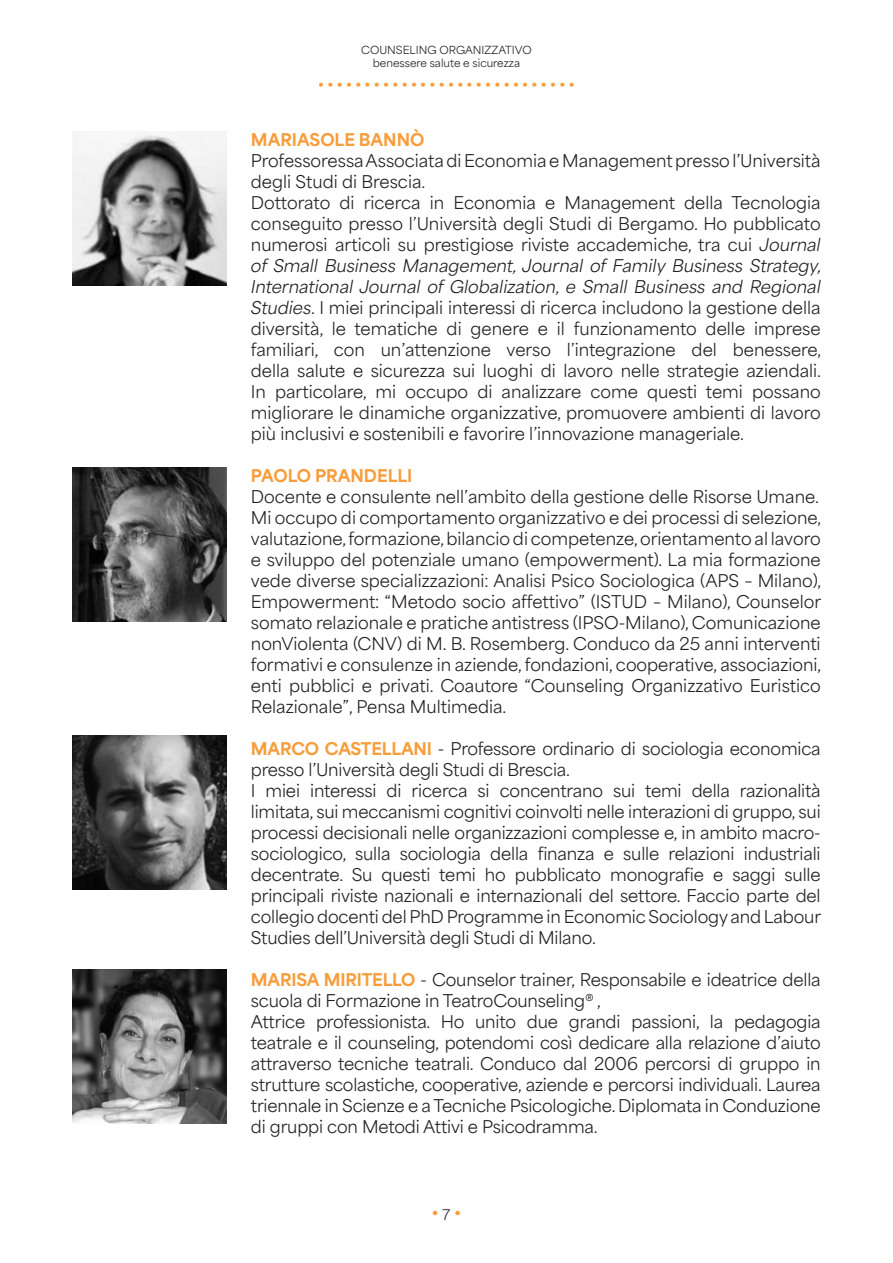
<style>
.page{position:relative;width:893px;height:1263px;background:#fff}
.page>*{position:absolute;margin:0;border:0;box-sizing:border-box;transform-origin:0 0}
.t1{font:16.5px/21px "Area Normal";letter-spacing:-.01em;color:#231f20;text-align:justify}
.t2{font:800 16.5px "Area Normal";color:#f89d3c}
.t3{font:800 15px "Area Normal";color:#f89d3c}
.t4{font:800 13.5px "Area Normal";color:#f89d3c}
.t5{font:10.5px/12.6px "Area Normal";color:#231f20;text-align:center}
.s1{font-style:italic}
.s2{font-weight:800;color:#f89d3c}
.s3{font-weight:400;font-size:13.5px;color:#231f20}
</style>
<div class="page">
<img style="left:72px;top:132px;width:154px;height:154px">
<img style="left:72px;top:736px;width:154px;height:154px">
<img style="left:72px;top:969px;width:154px;height:154px">
<img style="left:72px;top:468px;width:154px;height:154px">
<p class="t5" style="left:361px;top:42px;width:172px">COUNSELING ORGANIZZATIVO benessere salute e sicurezza</p>
<p class="t4" style="left:318px;top:74px;width:258px">• • • • • • • • • • • • • • • • • • • • • • • • • • • •</p>
<p class="t2" style="left:251px;top:124px;width:175px">MARIASOLE BANNÒ</p>
<p class="t1" style="left:251px;top:148px;width:571px">Professoressa Associata di Economia e Management presso l’Università degli Studi di Brescia.</p>
<p class="t1" style="left:251px;top:190px;width:572px">Dottorato di ricerca in Economia e Management della Tecnologia conseguito presso l’Università degli Studi di Bergamo. Ho pubblicato numerosi articoli su prestigiose riviste accademiche, tra cui <span class="s1">Journal of Small Business Management, Journal of Family Business Strategy, International Journal of Globalization, e Small Business and Regional Studies</span>. I miei principali interessi di ricerca includono la gestione della diversità, le tematiche di genere e il funzionamento delle imprese familiari, con un’attenzione verso l’integrazione del benessere, della salute e sicurezza sui luoghi di lavoro nelle strategie aziendali.<br>In particolare, mi occupo di analizzare come questi temi possano migliorare le dinamiche organizzative, promuovere ambienti di lavoro più inclusivi e sostenibili e favorire l’innovazione manageriale.</p>
<p class="t2" style="left:251px;top:460px;width:163px">PAOLO PRANDELLI</p>
<p class="t1" style="left:251px;top:484px;width:570px">Docente e consulente nell’ambito della gestione delle Risorse Umane.</p>
<p class="t1" style="left:251px;top:505px;width:572px">Mi occupo di comportamento organizzativo e dei processi di selezione, valutazione, formazione, bilancio di competenze, orientamento al lavoro e sviluppo del potenziale umano (empowerment). La mia formazione vede diverse specializzazioni: Analisi Psico Sociologica (APS – Milano), Empowerment: “Metodo socio affettivo” (ISTUD – Milano), Counselor somato relazionale e pratiche antistress (IPSO-Milano), Comunicazione nonViolenta (CNV) di M. B. Rosemberg. Conduco da 25 anni interventi formativi e consulenze in aziende, fondazioni, cooperative, associazioni, enti pubblici e privati. Coautore “Counseling Organizzativo Euristico Relazionale”, Pensa Multimedia.</p>
<p class="t1" style="left:251px;top:736px;width:571px"><span class="s2">MARCO CASTELLANI</span> - Professore ordinario di sociologia economica presso l’Università degli Studi di Brescia.</p>
<p class="t1" style="left:251px;top:778px;width:572px">I miei interessi di ricerca si concentrano sui temi della razionalità limitata, sui meccanismi cognitivi coinvolti nelle interazioni di gruppo, sui processi decisionali nelle organizzazioni complesse e, in ambito macro&shy;sociologico, sulla sociologia della finanza e sulle relazioni industriali decentrate. Su questi temi ho pubblicato monografie e saggi sulle principali riviste nazionali e internazionali del settore. Faccio parte del collegio docenti del PhD Programme in Economic Sociology and Labour Studies dell’Università degli Studi di Milano.</p>
<p class="t1" style="left:251px;top:967px;width:571px"><span class="s2">MARISA MIRITELLO</span> - Counselor trainer, Responsabile e ideatrice della scuola di Formazione in TeatroCounseling® ,</p>
<p class="t1" style="left:251px;top:1009px;width:571px">Attrice professionista. Ho unito due grandi passioni, la pedagogia teatrale e il counseling, potendomi così dedicare alla relazione d’aiuto attraverso tecniche teatrali. Conduco dal 2006 percorsi di gruppo in strutture scolastiche, cooperative, aziende e percorsi individuali. Laurea triennale in Scienze e a Tecniche Psicologiche. Diplomata in Conduzione di gruppi con Metodi Attivi e Psicodramma.</p>
<p class="t3" style="left:432px;top:1200px;width:31px">•<span class="s3">7</span>•</p>
</div>
